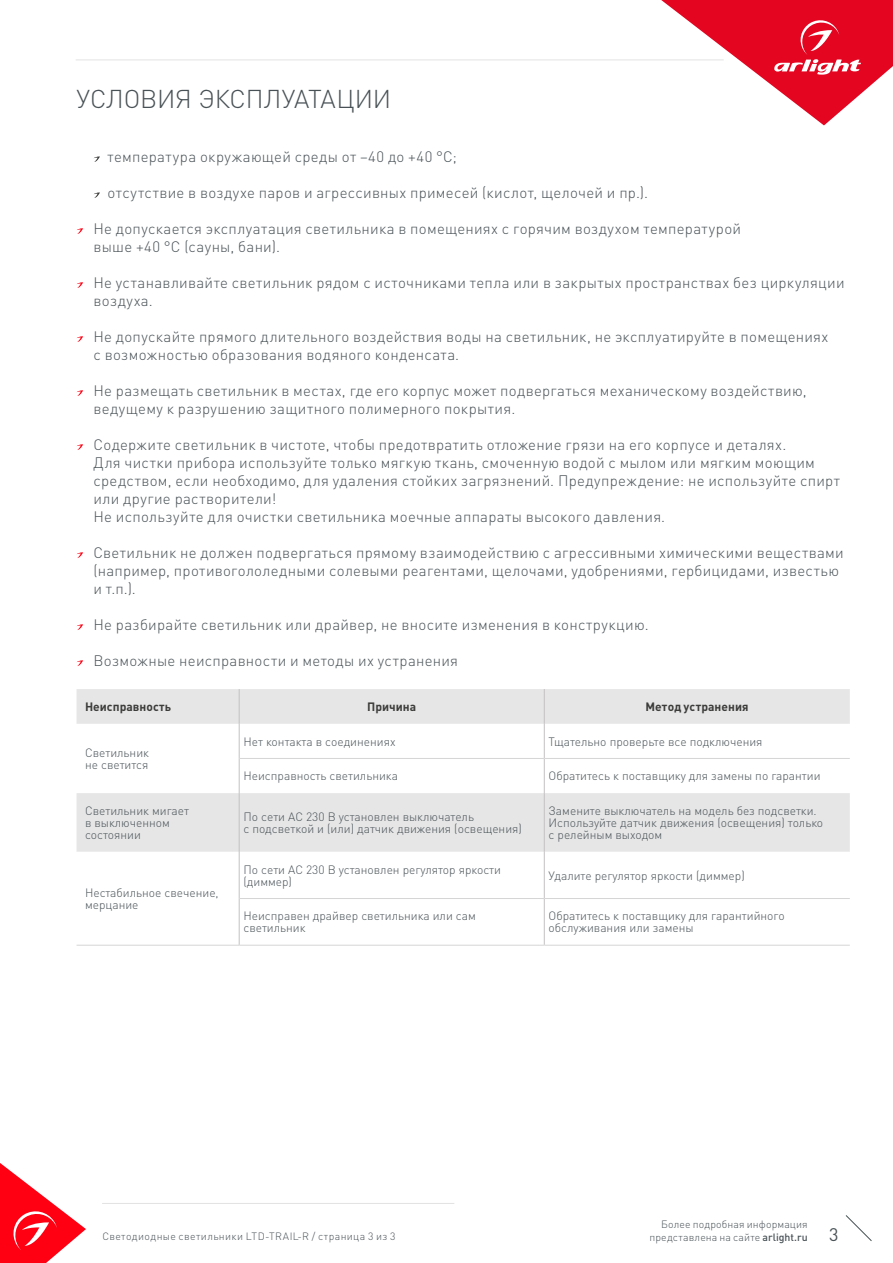
<style>
.page{position:relative;width:893px;height:1263px;background:#fff}
.page>*{position:absolute;margin:0;border:0;box-sizing:border-box;transform-origin:0 0}
.t1{font:300 25.5px "DIN Pro";letter-spacing:-.005em;color:#485156}
.t2{font:18px "DIN Pro";color:#485156}
.t3{font:300 15px/18px "DIN Pro";letter-spacing:.02em;color:#485156}
.t4{font:300 12px/12px "DIN Pro";color:#485156}
.t5{font:700 12px "DIN Pro";letter-spacing:.005em;color:#3c3c3b}
.t6{font:300 10.5px/12.6px "DIN Pro";letter-spacing:.01em;color:#485156;text-align:right}
.t7{font:300 10.5px "DIN Pro";letter-spacing:.03em;color:#485156}
.s1{font-weight:500}
</style>
<div class="page">
<hr style="left:76px;top:60px;width:648px;height:1px;background:#e3e3e3">
<svg style="left:845px;top:1215px;width:27px;height:26px"></svg>
<hr style="left:102px;top:1203px;width:352px;height:1px;background:#e3e3e3">
<svg style="left:94px;top:156px;width:6px;height:6px"></svg>
<svg style="left:94px;top:192px;width:6px;height:6px"></svg>
<svg style="left:77px;top:228px;width:6px;height:6px"></svg>
<svg style="left:77px;top:282px;width:6px;height:6px"></svg>
<svg style="left:77px;top:336px;width:6px;height:6px"></svg>
<svg style="left:77px;top:390px;width:6px;height:6px"></svg>
<svg style="left:77px;top:444px;width:6px;height:6px"></svg>
<svg style="left:77px;top:552px;width:6px;height:6px"></svg>
<svg style="left:77px;top:624px;width:6px;height:6px"></svg>
<svg style="left:77px;top:660px;width:6px;height:6px"></svg>
<svg style="left:77px;top:689px;width:773px;height:163px;fill:#e6e6e6"></svg>
<svg style="left:77px;top:852px;width:773px;height:93px"></svg>
<hr style="left:239px;top:689px;width:1px;height:35px;background:#c4c1c1">
<hr style="left:544px;top:689px;width:1px;height:35px;background:#c4c1c1">
<hr style="left:239px;top:724px;width:1px;height:34px;background:#c4c1c1">
<hr style="left:544px;top:724px;width:1px;height:34px;background:#c4c1c1">
<hr style="left:239px;top:758px;width:1px;height:35px;background:#c4c1c1">
<hr style="left:544px;top:759px;width:1px;height:34px;background:#c4c1c1">
<hr style="left:239px;top:793px;width:1px;height:59px;background:#c4c1c1">
<hr style="left:544px;top:793px;width:1px;height:59px;background:#c4c1c1">
<hr style="left:77px;top:945px;width:162px;height:1px;background:#d5d5d5">
<hr style="left:544px;top:852px;width:1px;height:46px;background:#c4c1c1">
<hr style="left:544px;top:899px;width:1px;height:46px;background:#c4c1c1">
<hr style="left:240px;top:758px;width:304px;height:1px;background:#d5d5d5">
<hr style="left:544px;top:758px;width:306px;height:1px;background:#d5d5d5">
<hr style="left:239px;top:852px;width:1px;height:46px;background:#c4c1c1">
<hr style="left:239px;top:898px;width:1px;height:47px;background:#c4c1c1">
<hr style="left:239px;top:945px;width:305px;height:1px;background:#d5d5d5">
<hr style="left:544px;top:945px;width:306px;height:1px;background:#d5d5d5">
<hr style="left:240px;top:898px;width:304px;height:1px;background:#d5d5d5">
<hr style="left:544px;top:898px;width:306px;height:1px;background:#d5d5d5">
<svg style="left:661px;top:0;width:232px;height:125px"></svg>
<svg style="left:0;top:1163px;width:86px;height:100px"></svg>
<h1 class="t1" style="left:77px;top:81px;width:316px">УСЛОВИЯ ЭКСПЛУАТАЦИИ</h1>
<p class="t3" style="left:108px;top:147px;width:351px">температура окружающей среды от –40 до +40 °С;</p>
<p class="t3" style="left:108px;top:183px;width:542px">отсутствие в воздухе паров и агрессивных примесей (кислот, щелочей и пр.).</p>
<p class="t3" style="left:94px;top:219px;width:649px">Не допускается эксплуатация светильника в помещениях с горячим воздухом температурой выше +40 °C (сауны, бани).</p>
<p class="t3" style="left:94px;top:273px;width:752px">Не устанавливайте светильник рядом с источниками тепла или в закрытых пространствах без циркуляции воздуха.</p>
<p class="t3" style="left:94px;top:327px;width:736px">Не допускайте прямого длительного воздействия воды на светильник, не эксплуатируйте в помещениях с возможностью образования водяного конденсата.</p>
<p class="t3" style="left:94px;top:381px;width:715px">Не размещать светильник в местах, где его корпус может подвергаться механическому воздействию, ведущему к разрушению защитного полимерного покрытия.</p>
<p class="t3" style="left:94px;top:435px;width:748px">Содержите светильник в чистоте, чтобы предотвратить отложение грязи на его корпусе и деталях.<br>Для чистки прибора используйте только мягкую ткань, смоченную водой с мылом или мягким моющим средством, если необходимо, для удаления стойких загрязнений. Предупреждение: не используйте спирт или другие растворители!<br>Не используйте для очистки светильника моечные аппараты высокого давления.</p>
<p class="t3" style="left:94px;top:543px;width:752px">Светильник не должен подвергаться прямому взаимодействию с агрессивными химическими веществами (например, противогололедными солевыми реагентами, щелочами, удобрениями, гербицидами, известью и т.п.).</p>
<p class="t3" style="left:94px;top:615px;width:557px">Не разбирайте светильник или драйвер, не вносите изменения в конструкцию.</p>
<p class="t3" style="left:94px;top:651px;width:366px">Возможные неисправности и методы их устранения</p>
<p class="t5" style="left:85px;top:698px;width:88px">Неисправность</p>
<p class="t5" style="left:367px;top:698px;width:51px">Причина</p>
<p class="t5" style="left:645px;top:698px;width:105px">Метод устранения</p>
<p class="t4" style="left:85px;top:746px;width:65px">Светильник не светится</p>
<p class="t4" style="left:243px;top:735px;width:154px">Нет контакта в соединениях</p>
<p class="t4" style="left:549px;top:735px;width:215px">Тщательно проверьте все подключения</p>
<p class="t4" style="left:243px;top:769px;width:156px">Неисправность cветильникa</p>
<p class="t4" style="left:549px;top:769px;width:274px">Обратитесь к поставщику для замены по гарантии</p>
<p class="t4" style="left:85px;top:804px;width:105px">Светильник мигает в выключенном состоянии</p>
<p class="t4" style="left:243px;top:810px;width:280px">По сети AC 230 В установлен выключатель<br>с подсветкой и (или) датчик движения (освещения)</p>
<p class="t4" style="left:549px;top:804px;width:276px">Замените выключатель на модель без подсветки.<br>Используйте датчик движения (освещения) только с релейным выходом</p>
<p class="t4" style="left:85px;top:886px;width:135px">Нестабильное свечение, мерцание</p>
<p class="t4" style="left:243px;top:863px;width:259px">По сети AC 230 В установлен регулятор яркости (диммер)</p>
<p class="t4" style="left:549px;top:869px;width:198px">Удалите регулятор яркости (диммер)</p>
<p class="t4" style="left:243px;top:910px;width:234px">Неисправен драйвер светильника или сам светильник</p>
<p class="t4" style="left:549px;top:910px;width:238px">Обратитесь к поставщику для гарантийного обслуживания или замены</p>
<p class="t6" style="left:649px;top:1217px;width:160px">Более подробная информация представлена на сайте <span class="s1">arlight.ru</span></p>
<p class="t7" style="left:102px;top:1229px;width:295px">Светодиодные светильники LTD-TRAIL-R / страница 3 из 3</p>
<p class="t2" style="left:829px;top:1222px;width:11px">3</p>
</div>
